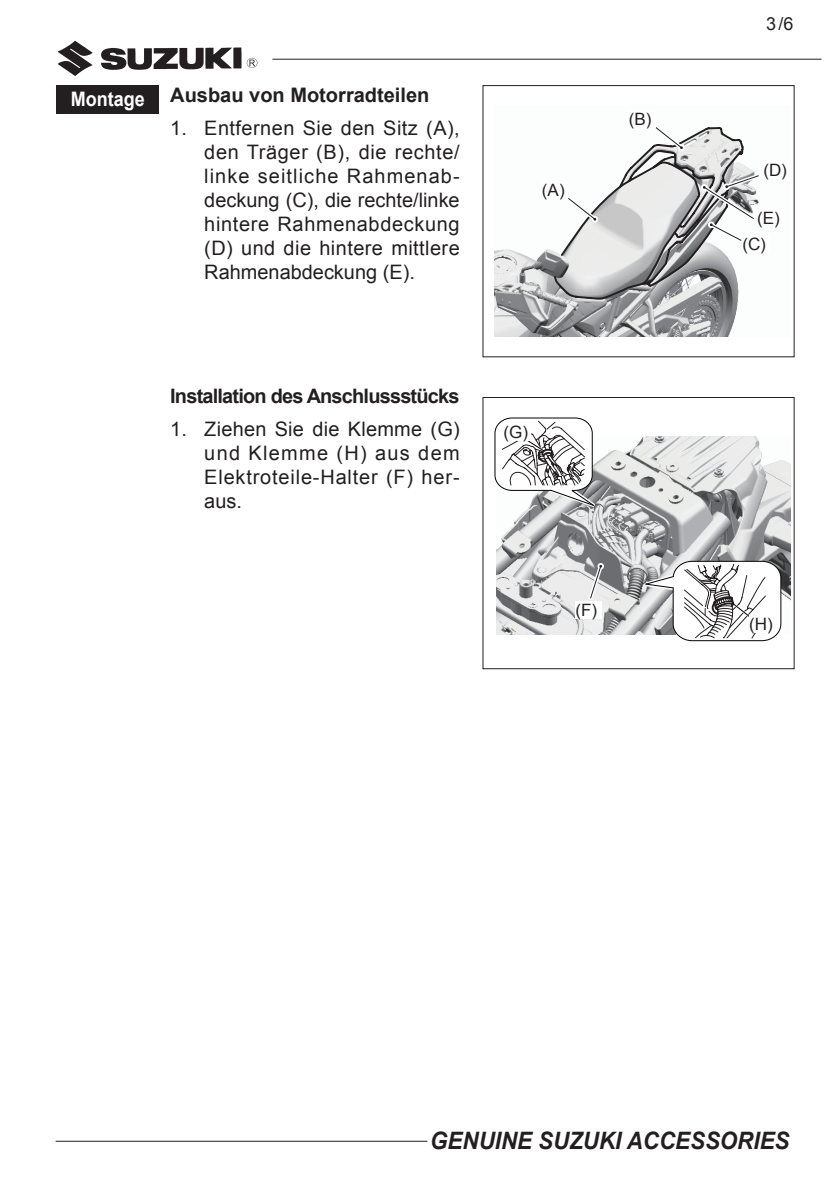
<style>
.page{position:relative;width:840px;height:1191px;background:#fff}
.page>*{position:absolute;margin:0;border:0;box-sizing:border-box;transform-origin:0 0}
.t1{font:italic 700 24px "Arial";color:#231f20;scale:.93 1}
.t2{font:20px/24px "Arial";letter-spacing:.02em;color:#231f20;text-align:justify}
.t3{font:700 20px "Arial";letter-spacing:-.04em;color:#231f20}
.t4{font:700 20px "Arial";color:#231f20}
.t5{font:700 20px "Arial";color:#fff;scale:.9 1}
.t6{font:18px "Arial";color:#231f20}
.t7{font:17px "Arial";color:#231f20}
</style>
<div class="page">
<hr style="left:56px;top:1140px;width:371px;height:1px;background:#231f20">
<img style="left:57px;top:40px;width:190px;height:36px">
<svg style="left:247px;top:58px;width:10px;height:10px"></svg>
<hr style="left:272px;top:59px;width:549px;height:1px;background:#231f20">
<img style="left:494px;top:249px;width:244px;height:87px">
<svg style="left:552px;top:127px;width:207px;height:174px"></svg>
<img style="left:496px;top:460px;width:293px;height:174px">
<div style="left:494px;top:418px;width:98px;height:72px;background:#fff;border-radius:16px"></div>
<div style="left:494px;top:417px;width:98px;height:74px;border:1px solid #030303;border-radius:16px"></div>
<svg style="left:501px;top:420px;width:280px;height:221px"></svg>
<div style="left:482px;top:397px;width:312px;height:272px;border:1px solid #231f20"></div>
<div style="left:541px;top:181px;width:26px;height:17px;background:#fff"></div>
<div style="left:628px;top:111px;width:27px;height:17px;background:#fff"></div>
<div style="left:742px;top:235px;width:27px;height:17px;background:#fff"></div>
<div style="left:503px;top:423px;width:27px;height:17px;background:#fff"></div>
<div style="left:756px;top:210px;width:26px;height:17px;background:#fff"></div>
<div style="left:575px;top:601px;width:26px;height:17px;background:#fff"></div>
<div style="left:748px;top:615px;width:27px;height:17px;background:#fff"></div>
<div style="left:57px;top:85px;width:102px;height:29px;background:#231f20"></div>
<p class="t5" style="left:71px;top:86px;width:84px">Montage</p>
<p class="t4" style="left:170px;top:82px;width:260px">Ausbau von Motorradteilen</p>
<p class="t2" style="left:204px;top:116px;width:257px;text-indent:-34px">1. Entfernen Sie den Sitz (A), den Träger (B), die rechte/ linke seitliche Rahmenab&shy;deckung (C), die rechte/linke hintere Rahmenabdeckung (D) und die hintere mittlere Rahmenabdeckung (E).</p>
<p class="t3" style="left:170px;top:382px;width:290px">Installation des Anschlussstücks</p>
<p class="t2" style="left:204px;top:417px;width:257px;text-indent:-34px">1. Ziehen Sie die Klemme (G) und Klemme (H) aus dem Elektroteile-Halter (F) her&shy;aus.</p>
<p class="t7" style="left:541px;top:179px;width:24px">(A)</p>
<p class="t7" style="left:628px;top:108px;width:24px">(B)</p>
<p class="t7" style="left:503px;top:420px;width:26px">(G)</p>
<p class="t7" style="left:575px;top:598px;width:23px">(F)</p>
<p class="t6" style="left:765px;top:12px;width:29px">3/6</p>
<p class="t7" style="left:763px;top:159px;width:25px">(D)</p>
<p class="t7" style="left:756px;top:207px;width:24px">(E)</p>
<p class="t7" style="left:742px;top:233px;width:25px">(C)</p>
<p class="t7" style="left:748px;top:612px;width:25px">(H)</p>
<p class="t1" style="left:430px;top:1125px;width:387px">GENUINE SUZUKI ACCESSORIES</p>
</div>
